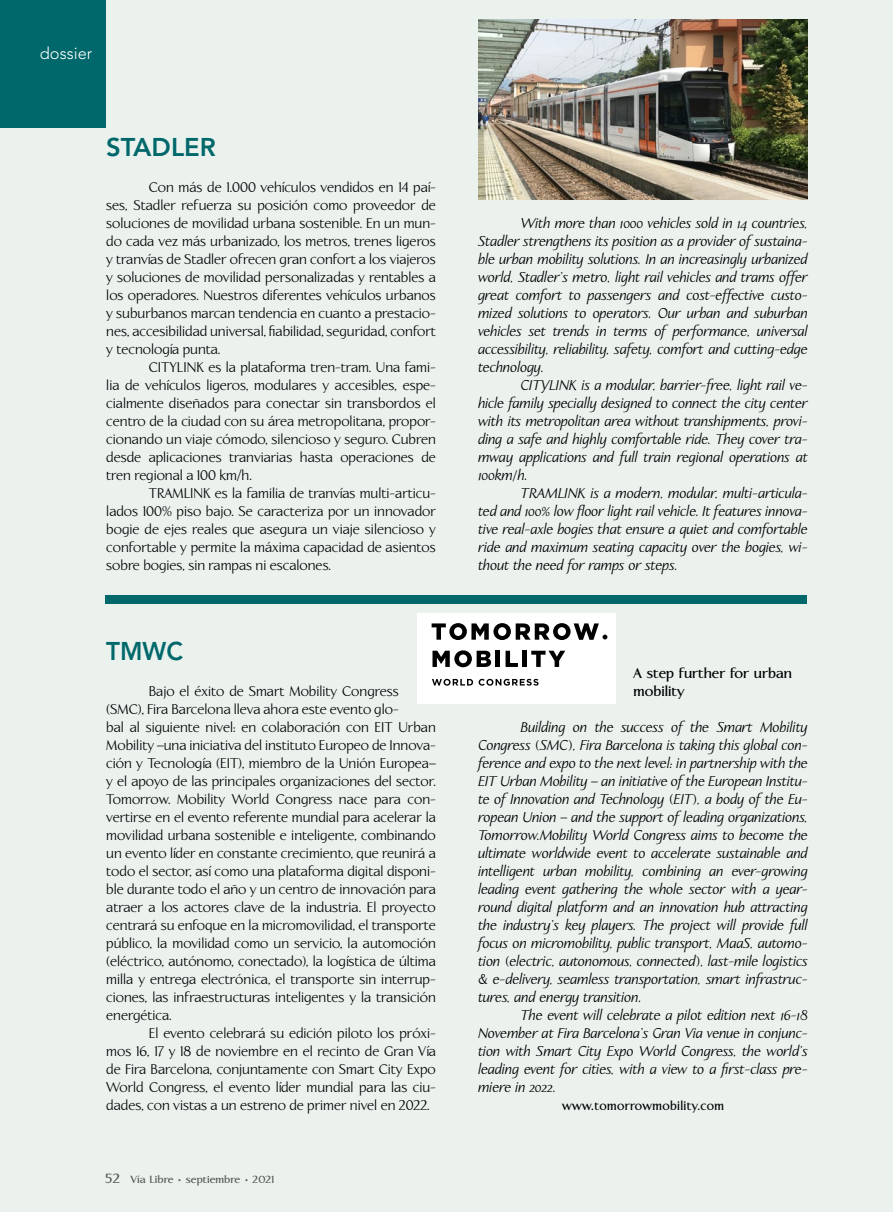
<style>
.page{position:relative;width:893px;height:1212px;background:#ebf2ee}
.page>*{position:absolute;margin:0;border:0;box-sizing:border-box;transform-origin:0 0}
.t1{font:800 25.5px "Avenir LT";color:#00686b}
.t2{font:800 25.5px "Avenir LT";color:#00686b;scale:.95 1}
.t3{font:300 16.5px "Avenir LT";color:#fff}
.t4{font:14.25px/18px "Linotype Aperto";color:#000;text-align:justify;scale:.95 1}
.t5{font:italic 14.25px/18px "Linotype Aperto";color:#000;text-align:justify;scale:.95 1}
.t6{font:700 14.25px/18px "Linotype Aperto";color:#000;scale:.95 1}
.t7{font:700 12.75px "Linotype Aperto";letter-spacing:.03em;color:#000;scale:.9 1}
.t8{font:700 10.5px "Linotype Aperto";color:#575756}
.s1{font-size:13.5px}
</style>
<div class="page">
<div style="left:0;top:0;width:105px;height:128px;background:#00686b"></div>
<div style="left:105px;top:596px;width:702px;height:8px;background:#00686b"></div>
<img style="left:478px;top:20px;width:330px;height:180px">
<div style="left:417px;top:614px;width:198px;height:90px;background:#fff"></div>
<svg style="left:432px;top:650px;width:59px;height:17px"></svg>
<hr style="left:496px;top:651px;width:4px;height:16px;background:#000">
<svg style="left:506px;top:651px;width:12px;height:16px"></svg>
<div style="left:522px;top:651px;width:5px;height:16px;background:#000"></div>
<svg style="left:531px;top:651px;width:34px;height:16px"></svg>
<svg style="left:432px;top:623px;width:175px;height:17px"></svg>
<svg style="left:432px;top:679px;width:41px;height:7px"></svg>
<svg style="left:479px;top:679px;width:60px;height:7px"></svg>
<p class="t3" style="left:40px;top:44px;width:54px">dossier</p>
<h1 class="t1" style="left:106px;top:132px;width:111px">STADLER</h1>
<p class="t4" style="left:106px;top:179px;width:348px;text-indent:43px">Con más de 1.000 vehículos vendidos en 14 paí&shy;ses, Stadler refuerza su posición como proveedor de soluciones de movilidad urbana sostenible. En un mun&shy;do cada vez más urbanizado, los metros, trenes ligeros y tranvías de Stadler ofrecen gran confort a los viajeros y soluciones de movilidad personalizadas y rentables a los operadores. Nuestros diferentes vehículos urbanos y suburbanos marcan tendencia en cuanto a prestacio&shy;nes, accesibilidad universal, fiabilidad, seguridad, confort y tecnología punta.</p>
<p class="t4" style="left:106px;top:359px;width:348px;text-indent:43px">CITYLINK es la plataforma tren-tram. Una fami&shy;lia de vehículos ligeros, modulares y accesibles, espe&shy;cialmente diseñados para conectar sin transbordos el centro de la ciudad con su área metropolitana, propor&shy;cionando un viaje cómodo, silencioso y seguro. Cubren desde aplicaciones tranviarias hasta operaciones de tren regional a 100 km/h.</p>
<p class="t4" style="left:106px;top:485px;width:348px;text-indent:43px">TRAMLINK es la familia de tranvías multi-articu&shy;lados 100% piso bajo. Se caracteriza por un innovador bogie de ejes reales que asegura un viaje silencioso y confortable y permite la máxima capacidad de asientos sobre bogies, sin rampas ni escalones.</p>
<h1 class="t2" style="left:106px;top:636px;width:82px">TMWC</h1>
<p class="t4" style="left:106px;top:683px;width:348px;text-align:left;text-indent:43px">Bajo el éxito de Smart Mobility Congress (SMC), Fira Barcelona lleva ahora este evento glo-<br>bal al siguiente nivel: en colaboración con EIT Urban Mobility –una iniciativa del instituto Europeo de Innova&shy;ción y Tecnología (EIT), miembro de la Unión Europea– y el apoyo de las principales organizaciones del sector.<br>Tomorrow. Mobility World Congress nace para con&shy;vertirse en el evento referente mundial para acelerar la movilidad urbana sostenible e inteligente, combinando un evento líder en constante crecimiento, que reunirá a todo el sector, así como una plataforma digital disponi&shy;ble durante todo el año y un centro de innovación para atraer a los actores clave de la industria. El proyecto centrará su enfoque en la micromovilidad, el transporte público, la movilidad como un servicio, la automoción (eléctrico, autónomo, conectado), la logística de última milla y entrega electrónica, el transporte sin interrup&shy;ciones, las infraestructuras inteligentes y la transición energética.</p>
<p class="t4" style="left:106px;top:1025px;width:348px;text-indent:43px">El evento celebrará su edición piloto los próxi&shy;mos 16, 17 y 18 de noviembre en el recinto de Gran Vía de Fira Barcelona, conjuntamente con Smart City Expo World Congress, el evento líder mundial para las ciu&shy;dades, con vistas a un estreno de primer nivel en 2022.</p>
<p class="t8" style="left:105px;top:1173px;width:171px"><span class="s1">52</span> Vía Libre • septiembre • 2021</p>
<p class="t5" style="left:478px;top:215px;width:348px;text-indent:43px">With more than 1000 vehicles sold in 14 countries, Stadler strengthens its position as a provider of sustaina&shy;ble urban mobility solutions. In an increasingly urbanized world, Stadler’s metro, light rail vehicles and trams offer great comfort to passengers and cost-effective custo&shy;mized solutions to operators. Our urban and suburban vehicles set trends in terms of performance, universal accessibility, reliability, safety, comfort and cutting-edge technology.</p>
<p class="t5" style="left:478px;top:377px;width:348px;text-indent:43px">CITYLINK is a modular, barrier-free, light rail ve&shy;hicle family specially designed to connect the city center with its metropolitan area without transhipments, provi&shy;ding a safe and highly comfortable ride. They cover tra&shy;mway applications and full train regional operations at 100km/h.</p>
<p class="t5" style="left:478px;top:485px;width:348px;text-indent:43px">TRAMLINK is a modern, modular, multi-articula&shy;ted and 100% low floor light rail vehicle. It features innova&shy;tive real-axle bogies that ensure a quiet and comfortable ride and maximum seating capacity over the bogies, wi&shy;thout the need for ramps or steps.</p>
<p class="t6" style="left:633px;top:665px;width:168px">A step further for urban mobility</p>
<p class="t5" style="left:478px;top:719px;width:348px;text-indent:43px">Building on the success of the Smart Mobility Congress (SMC), Fira Barcelona is taking this global con&shy;ference and expo to the next level: in partnership with the EIT Urban Mobility – an initiative of the European Institu&shy;te of Innovation and Technology (EIT), a body of the Eu&shy;ropean Union – and the support of leading organizations, Tomorrow.Mobility World Congress aims to become the ultimate worldwide event to accelerate sustainable and intelligent urban mobility, combining an ever-growing leading event gathering the whole sector with a year&shy;round digital platform and an innovation hub attracting the industry’s key players. The project will provide full focus on micromobility, public transport, MaaS, automo&shy;tion (electric, autonomous, connected), last-mile logistics &amp; e-delivery, seamless transportation, smart infrastruc&shy;tures, and energy transition.</p>
<p class="t5" style="left:478px;top:1007px;width:348px;text-indent:43px">The event will celebrate a pilot edition next 16-18<br>November at Fira Barcelona’s Gran Via venue in conjunc&shy;tion with Smart City Expo World Congress, the world’s leading event for cities, with a view to a first-class pre&shy;miere in 2022.</p>
<p class="t7" style="left:562px;top:1099px;width:182px">www.tomorrowmobility.com</p>
</div>
